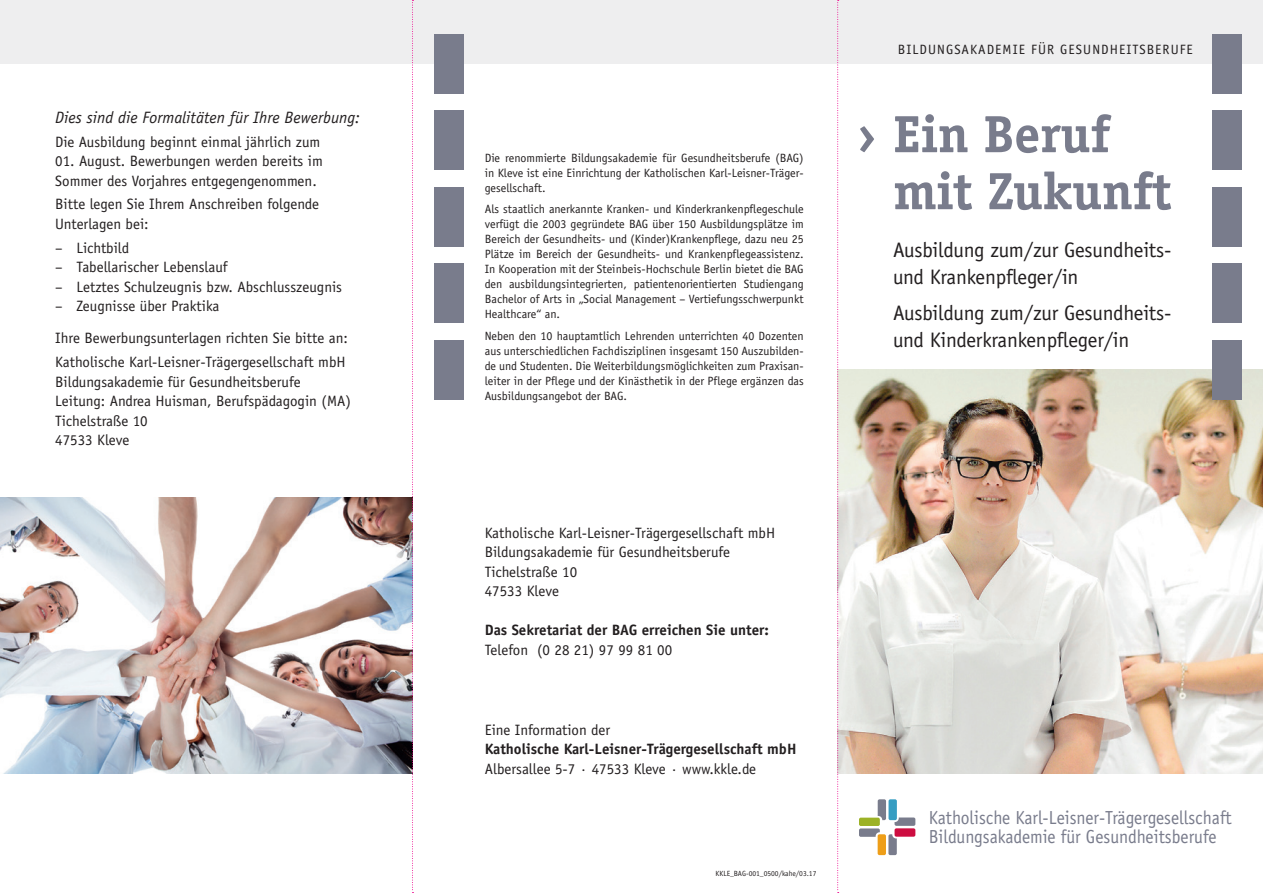
<style>
.page{position:relative;width:1263px;height:893px;background:#fff}
.page>*{position:absolute;margin:0;border:0;box-sizing:border-box;transform-origin:0 0}
.t1{font:700 52.5px/57px "Officina Serif";letter-spacing:-.01em;color:#797c8c}
.t2{font:21px/27px "Officina Sans";letter-spacing:-.01em;color:#231f20}
.t3{font:18.9px/18.9px "Officina Sans Std";color:#797c8c;scale:.93 1}
.t4{font:italic 16.5px "Officina Sans";color:#231f20}
.Anschrift_01{font:15px/19.5px "Officina Sans";color:#231f20}
.Anschrift_01-2{font:700 15px "Officina Sans";color:#231f20}
.t5{font:13.5px "Officina Sans";letter-spacing:.08em;color:#231f20}
.t6{font:12px/15px "Officina Sans";color:#231f20;text-align:justify}
.t7{font:7.5px "Officina Sans";color:#231f20}
</style>
<div class="page">
<img style="left:839px;top:370px;width:424px;height:404px">
<div style="left:0;top:0;width:1263px;height:64px;background:#eeeeef"></div>
<div style="left:1212px;top:34px;width:30px;height:60px;background:#797c8c"></div>
<div style="left:1212px;top:111px;width:30px;height:59px;background:#797c8c"></div>
<div style="left:1212px;top:187px;width:30px;height:60px;background:#797c8c"></div>
<div style="left:1212px;top:264px;width:30px;height:59px;background:#797c8c"></div>
<div style="left:1212px;top:340px;width:30px;height:60px;background:#797c8c"></div>
<div style="left:434px;top:34px;width:29px;height:60px;background:#797c8c"></div>
<div style="left:434px;top:111px;width:29px;height:59px;background:#797c8c"></div>
<div style="left:434px;top:187px;width:29px;height:60px;background:#797c8c"></div>
<div style="left:434px;top:264px;width:29px;height:59px;background:#797c8c"></div>
<div style="left:434px;top:340px;width:29px;height:60px;background:#797c8c"></div>
<div style="left:894px;top:828px;width:21px;height:9px;background:#cd0d40;border-radius:2px"></div>
<div style="left:859px;top:818px;width:21px;height:8px;background:#9cb226;border-radius:2px"></div>
<svg style="left:859px;top:828px;width:21px;height:9px"></svg>
<div style="left:878px;top:834px;width:8px;height:21px;background:#ee9e18;border-radius:2px"></div>
<svg style="left:888px;top:834px;width:9px;height:21px"></svg>
<svg style="left:894px;top:817px;width:21px;height:9px"></svg>
<div style="left:888px;top:799px;width:9px;height:21px;background:#369dc2;border-radius:2px"></div>
<svg style="left:878px;top:799px;width:8px;height:21px"></svg>
<img style="left:0;top:497px;width:412px;height:277px">
<svg style="left:837px;top:0;width:2px;height:893px"></svg>
<svg style="left:412px;top:0;width:1px;height:893px"></svg>
<p class="t4" style="left:55px;top:108px;width:306px">Dies sind die Formalitäten für Ihre Bewerbung:</p>
<p class="Anschrift_01" style="left:55px;top:132px;width:267px">Die Ausbildung beginnt einmal jährlich zum</p>
<p class="Anschrift_01" style="left:55px;top:151px;width:269px">01. August. Bewerbungen werden bereits im<br>Sommer des Vorjahres entgegengenommen.</p>
<p class="Anschrift_01" style="left:55px;top:195px;width:265px">Bitte legen Sie Ihrem Anschreiben folgende<br>Unterlagen bei:</p>
<p class="Anschrift_01" style="left:55px;top:238px;width:76px">– Lichtbild</p>
<p class="Anschrift_01" style="left:55px;top:257px;width:174px">– Tabellarischer Lebenslauf</p>
<p class="Anschrift_01" style="left:55px;top:277px;width:288px">– Letztes Schulzeugnis bzw. Abschlusszeugnis</p>
<p class="Anschrift_01" style="left:55px;top:296px;width:166px">– Zeugnisse über Praktika</p>
<p class="Anschrift_01" style="left:55px;top:329px;width:294px">Ihre Bewerbungsunterlagen richten Sie bitte an:</p>
<p class="Anschrift_01" style="left:55px;top:352px;width:292px">Katholische Karl-Leisner-Trägergesellschaft mbH</p>
<p class="Anschrift_01" style="left:55px;top:372px;width:247px">Bildungsakademie für Gesundheitsberufe</p>
<p class="Anschrift_01" style="left:55px;top:391px;width:297px">Leitung: Andrea Huisman, Berufspädagogin (MA)</p>
<p class="Anschrift_01" style="left:55px;top:411px;width:94px">Tichelstraße 10</p>
<p class="Anschrift_01" style="left:55px;top:430px;width:76px">47533 Kleve</p>
<p class="t6" style="left:485px;top:150px;width:320px">Die renommierte Bildungsakademie für Gesundheitsberufe (BAG) in Kleve ist eine Einrichtung der Katholischen Karl-Leisner-Träger&shy;gesellschaft.</p>
<p class="t6" style="left:485px;top:202px;width:320px">Als staatlich anerkannte Kranken- und Kinderkrankenpflegeschule verfügt die 2003 gegründete BAG über 150 Ausbildungsplätze im Bereich der Gesundheits- und (Kinder)Krankenpflege, dazu neu 25<br>Plätze im Bereich der Gesundheits- und Krankenpflegeassistenz.<br>In Kooperation mit der Steinbeis-Hochschule Berlin bietet die BAG den ausbildungsintegrierten, patientenorientierten Studiengang Bachelor of Arts in „Social Management – Vertiefungsschwerpunkt Healthcare“ an.</p>
<p class="t6" style="left:485px;top:328px;width:320px">Neben den 10 hauptamtlich Lehrenden unterrichten 40 Dozenten aus unterschiedlichen Fachdisziplinen insgesamt 150 Auszubilden&shy;de und Studenten. Die Weiterbildungsmöglichkeiten zum Praxisan&shy;leiter in der Pflege und der Kinästhetik in der Pflege ergänzen das Ausbildungsangebot der BAG.</p>
<p class="t5" style="left:898px;top:41px;width:297px">BILDUNGSAKADEMIE FÜR GESUNDHEITSBERUFE</p>
<p class="t1" style="left:893px;top:105px;width:280px;text-indent:-35px">› Ein Beruf mit Zukunft</p>
<p class="t2" style="left:893px;top:237px;width:280px">Ausbildung zum/zur Gesundheits&shy;und Krankenpfleger/in</p>
<p class="t2" style="left:893px;top:299px;width:280px">Ausbildung zum/zur Gesundheits&shy;und Kinderkrankenpfleger/in</p>
<p class="Anschrift_01" style="left:485px;top:523px;width:292px">Katholische Karl-Leisner-Trägergesellschaft mbH</p>
<p class="Anschrift_01" style="left:485px;top:543px;width:247px">Bildungsakademie für Gesundheitsberufe</p>
<p class="Anschrift_01" style="left:485px;top:562px;width:94px">Tichelstraße 10</p>
<p class="Anschrift_01" style="left:485px;top:582px;width:76px">47533 Kleve</p>
<p class="Anschrift_01-2" style="left:485px;top:621px;width:286px">Das Sekretariat der BAG erreichen Sie unter:</p>
<p class="Anschrift_01" style="left:485px;top:640px;width:189px">Telefon (0 28 21) 97 99 81 00</p>
<p class="Anschrift_01" style="left:485px;top:720px;width:127px">Eine Information der</p>
<p class="Anschrift_01-2" style="left:485px;top:740px;width:313px">Katholische Karl-Leisner-Trägergesellschaft mbH</p>
<p class="Anschrift_01" style="left:485px;top:759px;width:273px">Albersallee 5-7 · 47533 Kleve · www.kkle.de</p>
<p class="t7" style="left:716px;top:869px;width:102px">KKLE_BAG-001_0500/kahe/03.17</p>
<p class="t3" style="left:929px;top:808px;width:327px">Katholische Karl-Leisner-Trägergesellschaft<br>Bildungsakademie für Gesundheitsberufe</p>
</div>
